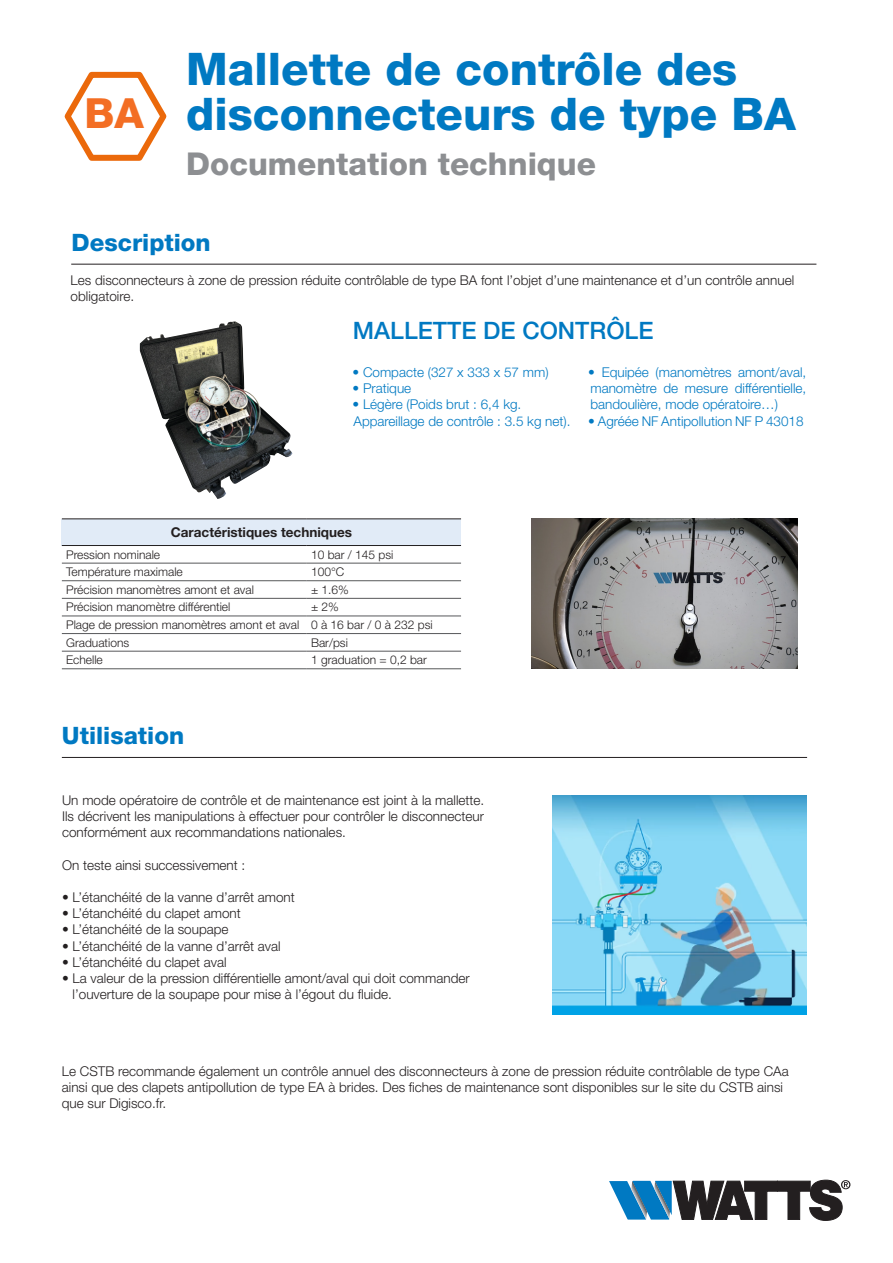
<style>
.page{position:relative;width:893px;height:1263px;background:#fff}
.page>*{position:absolute;margin:0;border:0;box-sizing:border-box;transform-origin:0 0}
.Watts_Headline{font:800 45px/45px "Helvetica Neue LT Std";color:#0079c2}
.Normale{font:800 41.55px "Helvetica Neue LT Std";color:#f36e24}
.Watts_Headline-2{font:800 31.5px "Helvetica Neue LT Std";color:#8d8f92}
.TITOLO{font:800 24px "Helvetica Neue LT Std";color:#0079c2}
.AF_Head_Artikelgrupp{font:500 24px "Helvetica Neue LT Std";color:#0079c2}
.AF_Text_Artikelgrupp{font:300 13.5px/16.2px "Helvetica Neue LT Std";color:#231f20}
.AF_Text_Artikelgrupp-2{font:300 13.5px/16.2px "Helvetica Neue LT Std";color:#0079c2;text-align:justify}
.AF_Tab_Kopfzeile_1{font:700 13.5px "Helvetica Neue LT Std";color:#231f20}
.AF_Tab_body_1_Spalte{font:300 12px "Helvetica Neue LT Std";color:#231f20}
.AF_Tab_body{font:300 12px "Helvetica Neue LT Std";color:#231f20}
</style>
<div class="page">
<hr style="left:71px;top:264px;width:745px;height:1px;background:#231f20">
<hr style="left:62px;top:757px;width:745px;height:1px;background:#231f20">
<img style="left:552px;top:795px;width:255px;height:219px">
<svg style="left:64px;top:71px;width:103px;height:90px"></svg>
<div style="left:62px;top:519px;width:399px;height:26px;background:#e1ebf7"></div>
<hr style="left:62px;top:563px;width:245px;height:1px;background:#57585a">
<hr style="left:307px;top:563px;width:154px;height:1px;background:#57585a">
<hr style="left:62px;top:580px;width:245px;height:1px;background:#57585a">
<hr style="left:62px;top:598px;width:245px;height:1px;background:#57585a">
<hr style="left:62px;top:616px;width:245px;height:1px;background:#57585a">
<hr style="left:62px;top:633px;width:245px;height:1px;background:#57585a">
<hr style="left:62px;top:651px;width:245px;height:1px;background:#57585a">
<hr style="left:62px;top:668px;width:245px;height:1px;background:#57585a">
<hr style="left:307px;top:580px;width:154px;height:1px;background:#57585a">
<hr style="left:307px;top:598px;width:154px;height:1px;background:#57585a">
<hr style="left:307px;top:616px;width:154px;height:1px;background:#57585a">
<hr style="left:307px;top:633px;width:154px;height:1px;background:#57585a">
<hr style="left:307px;top:651px;width:154px;height:1px;background:#57585a">
<hr style="left:307px;top:668px;width:154px;height:1px;background:#57585a">
<hr style="left:62px;top:519px;width:245px;height:1px;background:#231f20">
<hr style="left:307px;top:519px;width:154px;height:1px;background:#231f20">
<hr style="left:62px;top:545px;width:245px;height:1px;background:#231f20">
<hr style="left:307px;top:545px;width:154px;height:1px;background:#231f20">
<img style="left:140px;top:321px;width:152px;height:178px">
<img style="left:531px;top:519px;width:267px;height:149px">
<svg style="left:609px;top:1180px;width:241px;height:40px"></svg>
<p class="Normale" style="left:84px;top:89px;width:61px">BA</p>
<p class="Watts_Headline" style="left:186px;top:47px;width:611px">Mallette de contrôle des disconnecteurs de type BA</p>
<p class="Watts_Headline-2" style="left:186px;top:145px;width:411px">Documentation technique</p>
<p class="TITOLO" style="left:72px;top:228px;width:141px">Description</p>
<p class="AF_Text_Artikelgrupp" style="left:71px;top:272px;width:725px">Les disconnecteurs à zone de pression réduite contrôlable de type BA font l’objet d’une maintenance et d’un contrôle annuel obligatoire.</p>
<p class="AF_Head_Artikelgrupp" style="left:353px;top:316px;width:302px">MALLETTE DE CONTRÔLE</p>
<p class="AF_Text_Artikelgrupp-2" style="left:352px;top:364px;width:198px">• Compacte (327 x 333 x 57 mm)</p>
<p class="AF_Text_Artikelgrupp-2" style="left:352px;top:380px;width:60px">• Pratique</p>
<p class="AF_Text_Artikelgrupp-2" style="left:352px;top:396px;width:170px">• Légère (Poids brut : 6,4 kg.</p>
<p class="AF_Text_Artikelgrupp-2" style="left:354px;top:412px;width:218px">Appareillage de contrôle : 3.5 kg net).</p>
<p class="AF_Text_Artikelgrupp-2" style="left:588px;top:364px;width:219px">• Equipée (manomètres amont/aval, manomètre de mesure différentielle, bandoulière, mode opératoire…)</p>
<p class="AF_Text_Artikelgrupp-2" style="left:588px;top:412px;width:217px">• Agréée NF Antipollution NF P 43018</p>
<p class="AF_Tab_Kopfzeile_1" style="left:171px;top:524px;width:183px">Caractéristiques techniques</p>
<p class="AF_Tab_body_1_Spalte" style="left:66px;top:547px;width:96px">Pression nominale</p>
<p class="AF_Tab_body" style="left:311px;top:547px;width:84px">10 bar / 145 psi</p>
<p class="AF_Tab_body_1_Spalte" style="left:66px;top:565px;width:118px">Température maximale</p>
<p class="AF_Tab_body" style="left:311px;top:565px;width:35px">100°C</p>
<p class="AF_Tab_body_1_Spalte" style="left:66px;top:582px;width:189px">Précision manomètres amont et aval</p>
<p class="AF_Tab_body" style="left:311px;top:582px;width:39px">± 1.6%</p>
<p class="AF_Tab_body_1_Spalte" style="left:66px;top:600px;width:166px">Précision manomètre différentiel</p>
<p class="AF_Tab_body" style="left:311px;top:600px;width:29px">± 2%</p>
<p class="AF_Tab_body_1_Spalte" style="left:66px;top:617px;width:235px">Plage de pression manomètres amont et aval</p>
<p class="AF_Tab_body" style="left:311px;top:617px;width:123px">0 à 16 bar / 0 à 232 psi</p>
<p class="AF_Tab_body_1_Spalte" style="left:66px;top:635px;width:65px">Graduations</p>
<p class="AF_Tab_body" style="left:311px;top:635px;width:38px">Bar/psi</p>
<p class="AF_Tab_body_1_Spalte" style="left:66px;top:653px;width:38px">Echelle</p>
<p class="AF_Tab_body" style="left:311px;top:653px;width:117px">1 graduation = 0,2 bar</p>
<p class="TITOLO" style="left:62px;top:721px;width:124px">Utilisation</p>
<p class="AF_Text_Artikelgrupp" style="left:62px;top:792px;width:424px;text-align:justify">Un mode opératoire de contrôle et de maintenance est joint à la mallette.<br>Ils décrivent les manipulations à effectuer pour contrôler le disconnecteur conformément aux recommandations nationales.</p>
<p class="AF_Text_Artikelgrupp" style="left:62px;top:856px;width:185px">On teste ainsi successivement :</p>
<p class="AF_Text_Artikelgrupp" style="left:62px;top:889px;width:234px">• L’étanchéité de la vanne d’arrêt amont</p>
<p class="AF_Text_Artikelgrupp" style="left:62px;top:905px;width:180px">• L’étanchéité du clapet amont</p>
<p class="AF_Text_Artikelgrupp" style="left:62px;top:921px;width:168px">• L’étanchéité de la soupape</p>
<p class="AF_Text_Artikelgrupp" style="left:62px;top:937px;width:220px">• L’étanchéité de la vanne d’arrêt aval</p>
<p class="AF_Text_Artikelgrupp" style="left:62px;top:954px;width:166px">• L’étanchéité du clapet aval</p>
<p class="AF_Text_Artikelgrupp" style="left:73px;top:970px;width:399px;text-indent:-11px">• La valeur de la pression différentielle amont/aval qui doit commander l’ouverture de la soupape pour mise à l’égout du fluide.</p>
<p class="AF_Text_Artikelgrupp" style="left:62px;top:1062px;width:728px">Le CSTB recommande également un contrôle annuel des disconnecteurs à zone de pression réduite contrôlable de type CAa ainsi que des clapets antipollution de type EA à brides. Des fiches de maintenance sont disponibles sur le site du CSTB ainsi que sur Digisco.fr.</p>
</div>
